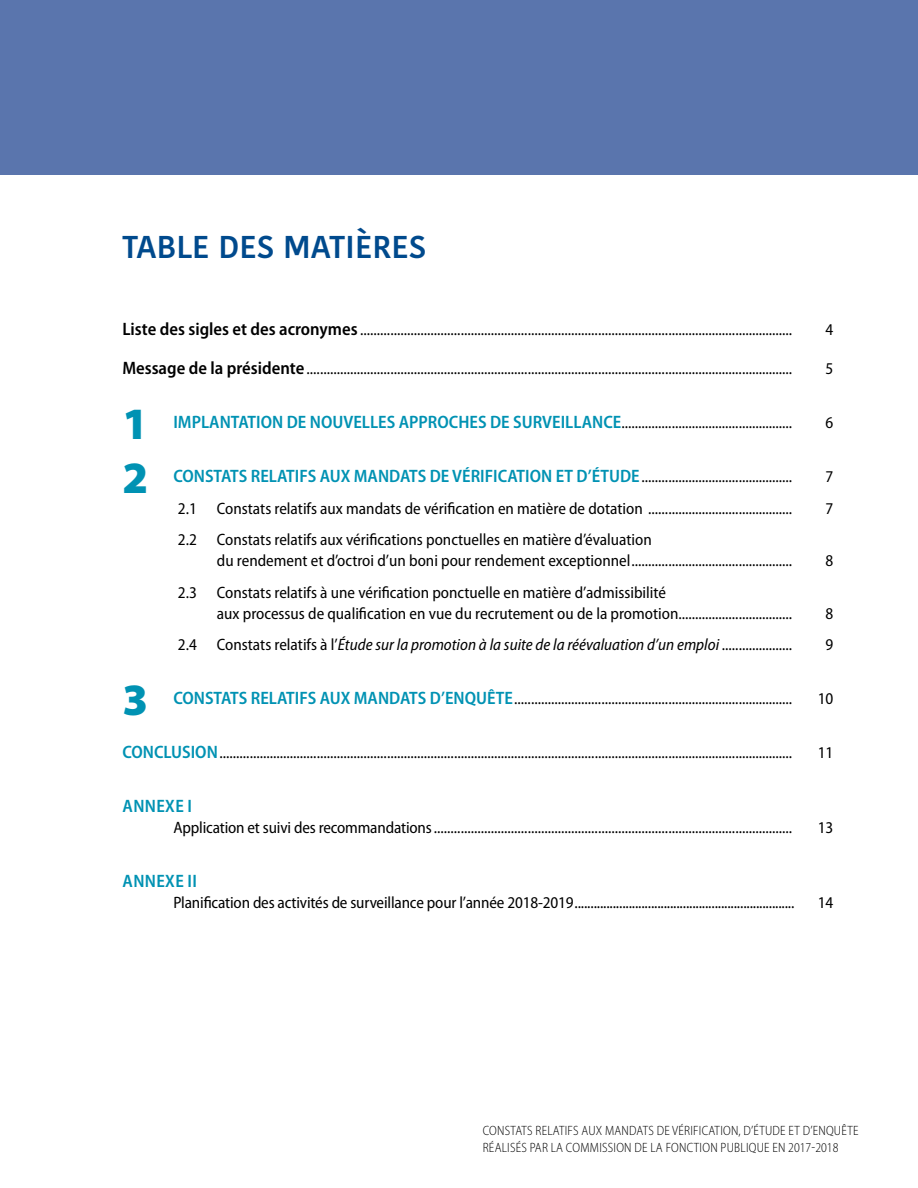
<style>
.page{position:relative;width:918px;height:1188px;background:#fff}
.page>*{position:absolute;margin:0;border:0;box-sizing:border-box;transform-origin:0 0}
.H2-Toci{font:900 45px "Myriad Pro";color:#0092b3}
.t1{font:500 31.5px "Kohinoor Devanagari";color:#004a8d}
.H2-Toci-2{font:600 semi-condensed 18px "Myriad Pro";color:#0092b3}
.H2-Toci-3{font:600 semi-condensed 18px "Myriad Pro";letter-spacing:.02em;color:#0092b3}
.H2-Toci-4{font:semi-condensed 16.5px "Myriad Pro";letter-spacing:-.01em;color:#000}
.H3-Toci{font:semi-condensed 16.5px/21px "Myriad Pro";color:#000}
.H3-Toci-2{font:italic semi-condensed 16.5px "Myriad Pro";color:#000}
.t2{font:300 semi-condensed 13.5px/16.2px "Myriad Pro";letter-spacing:.02em;color:#000;scale:.95 1}
.s1{font-weight:600;font-size:18px}
.s2{font-weight:600;font-size:18px;color:#0092b3}
.s3{font-weight:400;font-size:16.5px;color:#000}
.s4{font-style:normal}
</style>
<div class="page">
<div style="left:0;top:0;width:918px;height:175px;background:#5a75ad"></div>
<h2 class="t1" style="left:122px;top:229px;width:306px">TABLE DES MATIÈRES</h2>
<h2 class="H2-Toci-4" style="left:122px;top:321px;width:671px"><span class="s1">Liste des sigles et des acronymes</span> .................................................................................................................................</h2>
<h2 class="H2-Toci-4" style="left:826px;top:321px;width:9px">4</h2>
<h2 class="H2-Toci-4" style="left:122px;top:360px;width:671px"><span class="s1">Message de la présidente</span> .................................................................................................................................................</h2>
<h2 class="H2-Toci-4" style="left:826px;top:360px;width:9px">5</h2>
<h2 class="H2-Toci" style="left:122px;top:394px;width:27px">1</h2>
<h2 class="H2-Toci-4" style="left:173px;top:414px;width:620px"><span class="s2">IMPLANTATION DE NOUVELLES APPROCHES DE SURVEILLANCE</span>...................................................</h2>
<h2 class="H2-Toci-4" style="left:826px;top:414px;width:9px">6</h2>
<h2 class="H2-Toci" style="left:122px;top:448px;width:27px">2</h2>
<h2 class="H2-Toci-2" style="left:173px;top:466px;width:620px">CONSTATS RELATIFS AUX MANDATS DE VÉRIFICATION ET D’ÉTUDE<span class="s3">.............................................</span></h2>
<h2 class="H2-Toci-4" style="left:826px;top:468px;width:9px">7</h2>
<h3 class="H3-Toci" style="left:178px;top:498px;width:616px">2.1 Constats relatifs aux mandats de vérification en matière de dotation ...........................................</h3>
<h3 class="H3-Toci" style="left:826px;top:498px;width:9px">7</h3>
<h3 class="H3-Toci" style="left:217px;top:530px;width:577px;text-indent:-39px">2.2 Constats relatifs aux vérifications ponctuelles en matière d’évaluation<br>du rendement et d’octroi d’un boni pour rendement exceptionnel................................................</h3>
<h3 class="H3-Toci" style="left:826px;top:551px;width:9px">8</h3>
<h3 class="H3-Toci" style="left:217px;top:582px;width:577px;text-indent:-39px">2.3 Constats relatifs à une vérification ponctuelle en matière d’admissibilité<br>aux processus de qualification en vue du recrutement ou de la promotion..................................</h3>
<h3 class="H3-Toci" style="left:826px;top:603px;width:9px">8</h3>
<h3 class="H3-Toci-2" style="left:178px;top:636px;width:616px"><span class="s4">2.4 Constats relatifs à l’</span>Étude sur la promotion à la suite de la réévaluation d’un emploi <span class="s4">.....................</span></h3>
<h3 class="H3-Toci" style="left:826px;top:635px;width:9px">9</h3>
<h2 class="H2-Toci" style="left:122px;top:670px;width:27px">3</h2>
<h2 class="H2-Toci-4" style="left:173px;top:690px;width:620px"><span class="s2">CONSTATS RELATIFS AUX MANDATS D’ENQUÊTE</span>...................................................................................</h2>
<h2 class="H2-Toci-4" style="left:818px;top:690px;width:17px">10</h2>
<h2 class="H2-Toci-4" style="left:122px;top:744px;width:671px"><span class="s2">CONCLUSION</span>...........................................................................................................................................................................</h2>
<h2 class="H2-Toci-4" style="left:818px;top:744px;width:17px">11</h2>
<h2 class="H2-Toci-2" style="left:123px;top:796px;width:71px">ANNEXE I</h2>
<h2 class="H2-Toci-4" style="left:173px;top:819px;width:620px">Application et suivi des recommandations...........................................................................................................</h2>
<h2 class="H2-Toci-4" style="left:818px;top:819px;width:17px">13</h2>
<h2 class="H2-Toci-3" style="left:123px;top:871px;width:76px">ANNEXE II</h2>
<h2 class="H2-Toci-4" style="left:173px;top:894px;width:623px">Planification des activités de surveillance pour l’année 2018-2019.....................................................................</h2>
<h2 class="H2-Toci-4" style="left:818px;top:894px;width:17px">14</h2>
<p class="t2" style="left:483px;top:1123px;width:397px">CONSTATS RELATIFS AUX MANDATS DE VÉRIFICATION, D’ÉTUDE ET D’ENQUÊTE<br>RÉALISÉS PAR LA COMMISSION DE LA FONCTION PUBLIQUE EN 2017-2018</p>
</div>
